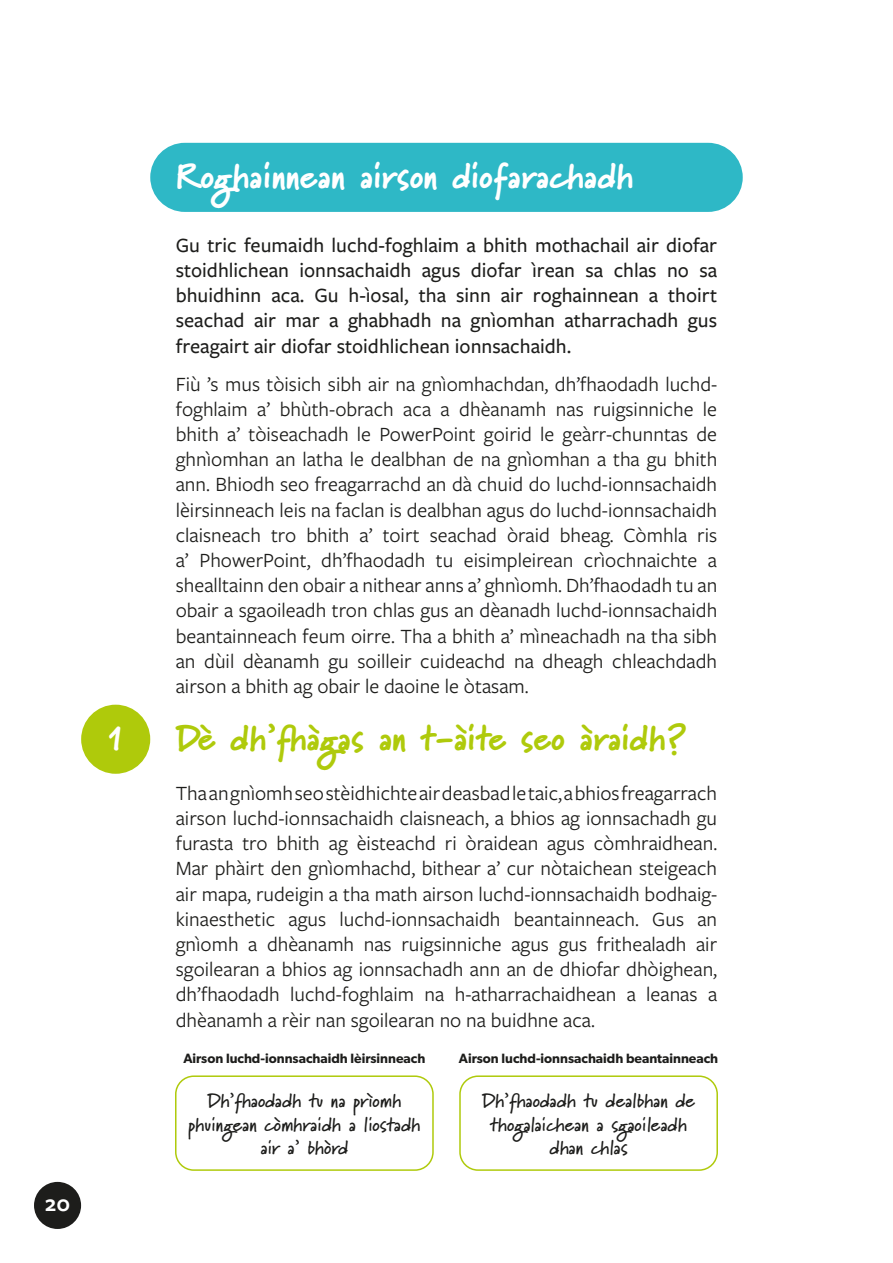
<style>
.page{position:relative;width:893px;height:1263px;background:#fff}
.page>*{position:absolute;margin:0;border:0;box-sizing:border-box;transform-origin:0 0}
.t1{font:900 36px "Marydale";color:#fff}
.t2{font:900 36px "Marydale";letter-spacing:-.01em;color:#afca0b}
.t3{font:600 24px "Freight Sans Pro";color:#fff}
.t4{font:21px/25.2px "Freight Sans Pro";color:#1d1d1b;text-align:justify}
.t5{font:500 21px/25.2px "Freight Sans Pro";color:#1d1d1b;text-align:justify}
.t6{font:700 19.5px/23.4px "Marydale";color:#1d1d1b;text-align:center}
.t7{font:600 13.5px "Gibson";color:#1d1d1b}
</style>
<div class="page">
<div style="left:150px;top:143px;width:593px;height:69px;background:#2eb8c6;border-radius:35px"></div>
<div style="left:81px;top:705px;width:69px;height:69px;background:#afca0b;border-radius:50%"></div>
<div style="left:175px;top:1075px;width:259px;height:96px;border:2px solid #afca0b;border-radius:18px"></div>
<div style="left:459px;top:1075px;width:259px;height:96px;border:2px solid #afca0b;border-radius:18px"></div>
<div style="left:34px;top:1182px;width:47px;height:47px;background:#1d1d1b;border-radius:50%"></div>
<p class="t3" style="left:45px;top:1186px;width:27px">20</p>
<p class="t1" style="left:176px;top:154px;width:460px">Roghainnean airson diofarachadh</p>
<p class="t5" style="left:176px;top:232px;width:543px">Gu tric feumaidh luchd-foghlaim a bhith mothachail air diofar stoidhlichean ionnsachaidh agus diofar ìrean sa chlas no sa bhuidhinn aca. Gu h-ìosal, tha sinn air roghainnean a thoirt seachad air mar a ghabhadh na gnìomhan atharrachadh gus freagairt air diofar stoidhlichean ionnsachaidh.</p>
<p class="t4" style="left:176px;top:370px;width:543px">Fiù ’s mus tòisich sibh air na gnìomhachdan, dh’fhaodadh luchd&shy;foghlaim a’ bhùth-obrach aca a dhèanamh nas ruigsinniche le bhith a’ tòiseachadh le PowerPoint goirid le geàrr-chunntas de ghnìomhan an latha le dealbhan de na gnìomhan a tha gu bhith ann. Bhiodh seo freagarrachd an dà chuid do luchd-ionnsachaidh lèirsinneach leis na faclan is dealbhan agus do luchd-ionnsachaidh claisneach tro bhith a’ toirt seachad òraid bheag. Còmhla ris a’ PhowerPoint, dh’fhaodadh tu eisimpleirean crìochnaichte a shealltainn den obair a nithear anns a’ ghnìomh. Dh’fhaodadh tu an obair a sgaoileadh tron chlas gus an dèanadh luchd-ionnsachaidh beantainneach feum oirre. Tha a bhith a’ mìneachadh na tha sibh an dùil dèanamh gu soilleir cuideachd na dheagh chleachdadh airson a bhith ag obair le daoine le òtasam.</p>
<p class="t1" style="left:108px;top:716px;width:16px">1</p>
<p class="t2" style="left:176px;top:717px;width:512px">Dè dh’fhàgas an t-àite seo àraidh?</p>
<p class="t4" style="left:176px;top:779px;width:543px">Tha an gnìomh seo stèidhichte air deasbad le taic, a bhios freagarrach airson luchd-ionnsachaidh claisneach, a bhios ag ionnsachadh gu furasta tro bhith ag èisteachd ri òraidean agus còmhraidhean.<br>Mar phàirt den gnìomhachd, bithear a’ cur nòtaichean steigeach air mapa, rudeigin a tha math airson luchd-ionnsachaidh bodhaig&shy;kinaesthetic agus luchd-ionnsachaidh beantainneach. Gus an gnìomh a dhèanamh nas ruigsinniche agus gus frithealadh air sgoilearan a bhios ag ionnsachadh ann an de dhiofar dhòighean, dh’fhaodadh luchd-foghlaim na h-atharrachaidhean a leanas a dhèanamh a rèir nan sgoilearan no na buidhne aca.</p>
<p class="t7" style="left:183px;top:1051px;width:243px">Airson luchd-ionnsachaidh lèirsinneach</p>
<p class="t7" style="left:459px;top:1051px;width:261px">Airson luchd-ionnsachaidh beantainneach</p>
<p class="t6" style="left:188px;top:1089px;width:234px">Dh’fhaodadh tu na prìomh phuingean còmhraidh a liostadh air a’ bhòrd</p>
<p class="t6" style="left:482px;top:1089px;width:214px">Dh’fhaodadh tu dealbhan de thogalaichean a sgaoileadh dhan chlas</p>
</div>
